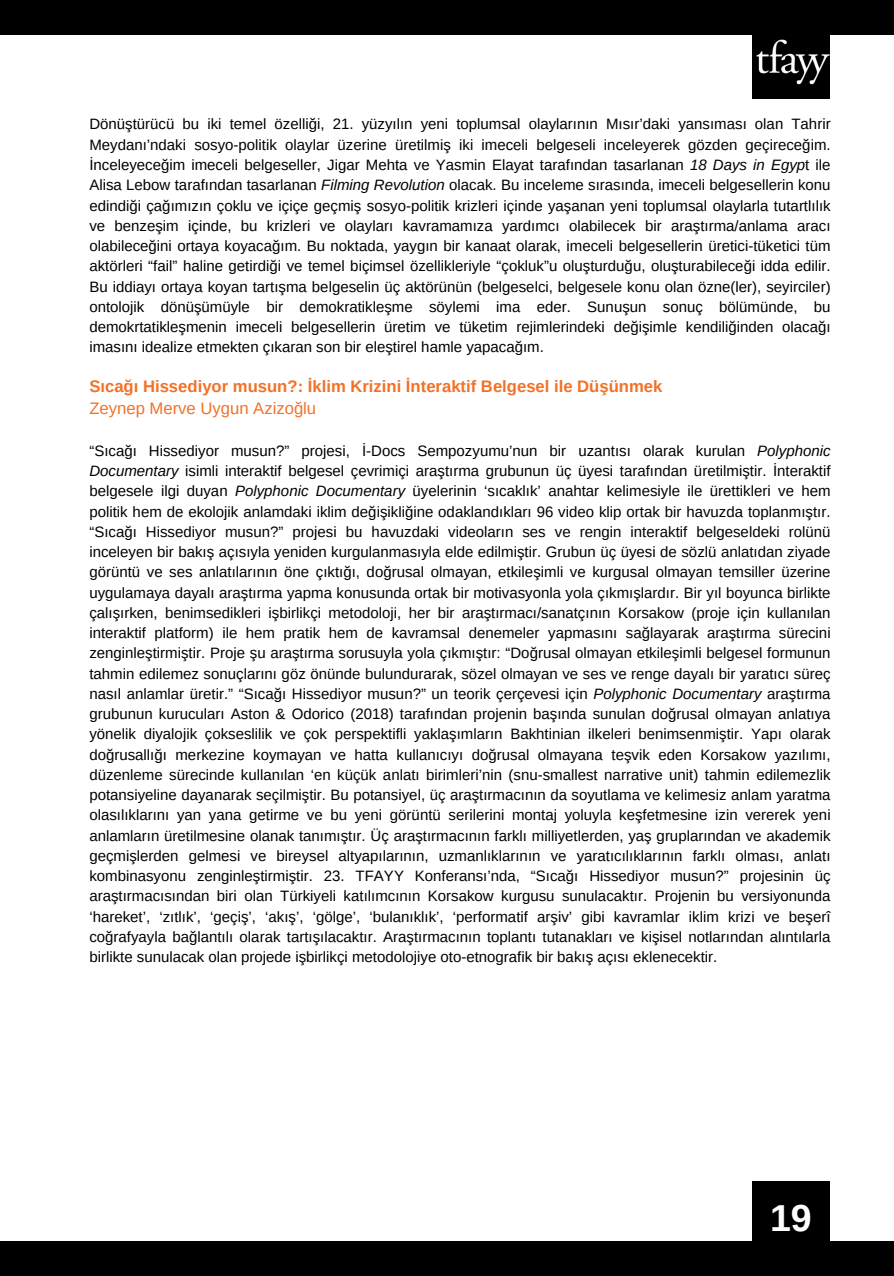
<style>
.page{position:relative;width:894px;height:1276px;background:#fff}
.page>*{position:absolute;margin:0;border:0;box-sizing:border-box;transform-origin:0 0}
.t1{font:700 37.5px "Arimo";color:#fff}
.t2{font:700 16.65px/22.5px "Arimo";color:#f27127}
.t3{font:15px/20.2px "Arimo";color:#000;text-align:justify}
.s1{font-style:italic}
.s2{font-weight:400}
</style>
<div class="page">
<div style="left:0;top:0;width:893px;height:34px;background:#000"></div>
<div style="left:0;top:1241px;width:893px;height:35px;background:#000"></div>
<img style="left:751px;top:34px;width:78px;height:65px">
<div style="left:751px;top:1181px;width:78px;height:77px;background:#000"></div>
<p class="t3" style="left:89px;top:114px;width:742px">Dönüştürücü bu iki temel özelliği, 21. yüzyılın yeni toplumsal olaylarının Mısır’daki yansıması olan Tahrir Meydanı’ndaki sosyo-politik olaylar üzerine üretilmiş iki imeceli belgeseli inceleyerek gözden geçireceğim.<br>İnceleyeceğim imeceli belgeseller, Jigar Mehta ve Yasmin Elayat tarafından tasarlanan <span class="s1">18 Days in Egyp</span>t ile Alisa Lebow tarafından tasarlanan <span class="s1">Filming Revolution</span> olacak. Bu inceleme sırasında, imeceli belgesellerin konu edindiği çağımızın çoklu ve içiçe geçmiş sosyo-politik krizleri içinde yaşanan yeni toplumsal olaylarla tutartlılık ve benzeşim içinde, bu krizleri ve olayları kavramamıza yardımcı olabilecek bir araştırma/anlama aracı olabileceğini ortaya koyacağım. Bu noktada, yaygın bir kanaat olarak, imeceli belgesellerin üretici-tüketici tüm aktörleri “fail” haline getirdiği ve temel biçimsel özellikleriyle “çokluk”u oluşturduğu, oluşturabileceği idda edilir.<br>Bu iddiayı ortaya koyan tartışma belgeselin üç aktörünün (belgeselci, belgesele konu olan özne(ler), seyirciler) ontolojik dönüşümüyle bir demokratikleşme söylemi ima eder. Sunuşun sonuç bölümünde, bu demokrtatikleşmenin imeceli belgesellerin üretim ve tüketim rejimlerindeki değişimle kendiliğinden olacağı imasını idealize etmekten çıkaran son bir eleştirel hamle yapacağım.</p>
<h1 class="t2" style="left:89px;top:375px;width:574px">Sıcağı Hissediyor musun?: İklim Krizini İnteraktif Belgesel ile Düşünmek<br><span class="s2">Zeynep Merve Uygun Azizoğlu</span></h1>
<h1 class="t3" style="left:89px;top:440px;width:742px">“Sıcağı Hissediyor musun?” projesi, İ-Docs Sempozyumu’nun bir uzantısı olarak kurulan <span class="s1">Polyphonic Documentary</span> isimli interaktif belgesel çevrimiçi araştırma grubunun üç üyesi tarafından üretilmiştir. İnteraktif belgesele ilgi duyan <span class="s1">Polyphonic Documentary</span> üyelerinin ‘sıcaklık’ anahtar kelimesiyle ile ürettikleri ve hem politik hem de ekolojik anlamdaki iklim değişikliğine odaklandıkları 96 video klip ortak bir havuzda toplanmıştır. “Sıcağı Hissediyor musun?” projesi bu havuzdaki videoların ses ve rengin interaktif belgeseldeki rolünü inceleyen bir bakış açısıyla yeniden kurgulanmasıyla elde edilmiştir. Grubun üç üyesi de sözlü anlatıdan ziyade görüntü ve ses anlatılarının öne çıktığı, doğrusal olmayan, etkileşimli ve kurgusal olmayan temsiller üzerine uygulamaya dayalı araştırma yapma konusunda ortak bir motivasyonla yola çıkmışlardır. Bir yıl boyunca birlikte çalışırken, benimsedikleri işbirlikçi metodoloji, her bir araştırmacı/sanatçının Korsakow (proje için kullanılan interaktif platform) ile hem pratik hem de kavramsal denemeler yapmasını sağlayarak araştırma sürecini zenginleştirmiştir. Proje şu araştırma sorusuyla yola çıkmıştır: “Doğrusal olmayan etkileşimli belgesel formunun tahmin edilemez sonuçlarını göz önünde bulundurarak, sözel olmayan ve ses ve renge dayalı bir yaratıcı süreç nasıl anlamlar üretir.” “Sıcağı Hissediyor musun?” un teorik çerçevesi için <span class="s1">Polyphonic Documentary</span> araştırma grubunun kurucuları Aston &amp; Odorico (2018) tarafından projenin başında sunulan doğrusal olmayan anlatıya yönelik diyalojik çokseslilik ve çok perspektifli yaklaşımların Bakhtinian ilkeleri benimsenmiştir. Yapı olarak doğrusallığı merkezine koymayan ve hatta kullanıcıyı doğrusal olmayana teşvik eden Korsakow yazılımı, düzenleme sürecinde kullanılan ‘en küçük anlatı birimleri’nin (snu-smallest narrative unit) tahmin edilemezlik potansiyeline dayanarak seçilmiştir. Bu potansiyel, üç araştırmacının da soyutlama ve kelimesiz anlam yaratma olasılıklarını yan yana getirme ve bu yeni görüntü serilerini montaj yoluyla keşfetmesine izin vererek yeni anlamların üretilmesine olanak tanımıştır. Üç araştırmacının farklı milliyetlerden, yaş gruplarından ve akademik geçmişlerden gelmesi ve bireysel altyapılarının, uzmanlıklarının ve yaratıcılıklarının farklı olması, anlatı kombinasyonu zenginleştirmiştir. 23. TFAYY Konferansı’nda, “Sıcağı Hissediyor musun?” projesinin üç araştırmacısından biri olan Türkiyeli katılımcının Korsakow kurgusu sunulacaktır. Projenin bu versiyonunda ‘hareket’, ‘zıtlık’, ‘geçiş’, ‘akış’, ‘gölge’, ‘bulanıklık’, ‘performatif arşiv’ gibi kavramlar iklim krizi ve beşerî coğrafyayla bağlantılı olarak tartışılacaktır. Araştırmacının toplantı tutanakları ve kişisel notlarından alıntılarla birlikte sunulacak olan projede işbirlikçi metodolojiye oto-etnografik bir bakış açısı eklenecektir.</h1>
<p class="t1" style="left:769px;top:1196px;width:43px">19</p>
</div>
